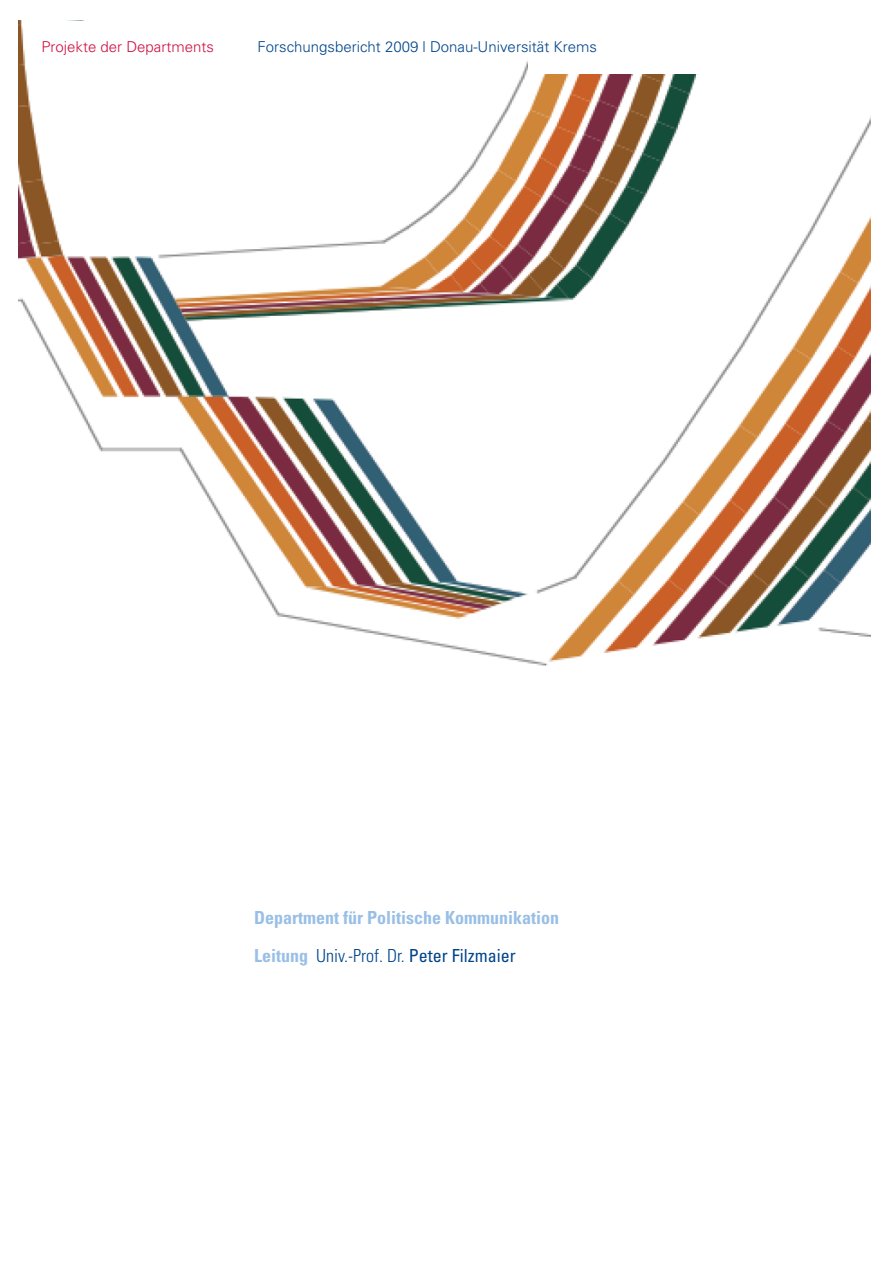
<style>
.page{position:relative;width:893px;height:1263px;background:#fff}
.page>*{position:absolute;margin:0;border:0;box-sizing:border-box;transform-origin:0 0}
.t1{font:700 condensed 18px/37.3px "Univers";color:#99bfe6}
.t2{font:300 15px "Univers";color:#00458a}
.t3{font:300 15px "Univers";color:#ce1041}
.s1{font-weight:300;color:#00458a}
.s2{font-weight:400;color:#00458a}
</style>
<div class="page">
<img style="left:19px;top:20px;width:851px;height:646px">
<div style="left:528px;top:19px;width:247px;height:55px;background:#fff"></div>
<p class="t3" style="left:41px;top:42px;width:174px">Projekte der Departments</p>
<p class="t2" style="left:257px;top:42px;width:341px">Forschungsbericht 2009 | Donau-Universität Krems</p>
<p class="t1" style="left:254px;top:901px;width:306px">Department für Politische Kommunikation<br>Leitung <span class="s1">Univ.-Prof. Dr.</span> <span class="s2">Peter Filzmaier</span></p>
</div>
